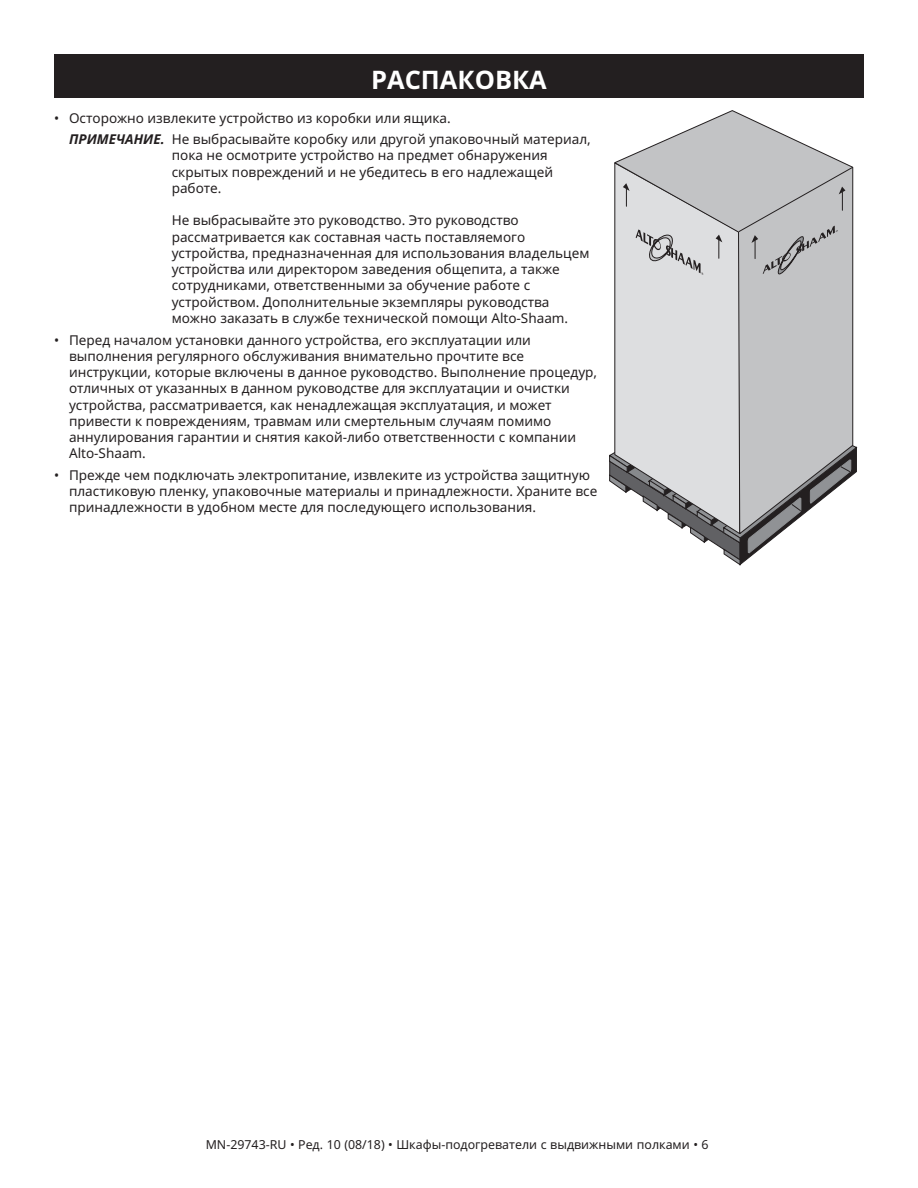
<style>
.page{position:relative;width:918px;height:1188px;background:#fff}
.page>*{position:absolute;margin:0;border:0;box-sizing:border-box;transform-origin:0 0}
.t1{font:700 25.5px "Noto Sans UI";color:#fff}
.t2{font:13.5px/16.2px "Noto Sans UI";color:#231f20}
.t3{font:12.3px "Noto Sans UI";color:#231f20}
.s1{font-weight:700;font-style:italic}
</style>
<div class="page">
<div style="left:54px;top:54px;width:810px;height:43px;background:#231f20"></div>
<svg style="left:609px;top:382px;width:248px;height:183px"></svg>
<svg style="left:614px;top:110px;width:239px;height:425px;background:#cbcbcd"></svg>
<svg style="left:716px;top:235px;width:6px;height:23px"></svg>
<svg style="left:623px;top:183px;width:7px;height:23px"></svg>
<svg style="left:636px;top:229px;width:67px;height:46px;background:#c4c4c6"></svg>
<svg style="left:738px;top:166px;width:116px;height:109px;background:#b9b9bb"></svg>
<h1 class="t1" style="left:371px;top:62px;width:177px">РАСПАКОВКА</h1>
<p class="t2" style="left:69px;top:107px;width:523px;line-height:21.6px;text-indent:-15px">• Осторожно извлеките устройство из коробки или ящика .<br><span class="s1">ПРИМЕЧАНИЕ.</span> Не выбрасывайте коробку или другой упаковочный материал,</p>
<p class="t2" style="left:172px;top:147px;width:383px">пока не осмотрите устройство на предмет обнаружения скрытых повреждений и не убедитесь в его надлежащей работе .</p>
<p class="t2" style="left:172px;top:212px;width:419px">Не выбрасывайте это руководство . Это руководство рассматривается как составная часть поставляемого устройства, предназначенная для использования владельцем устройства или директором заведения общепита, а также сотрудниками, ответственными за обучение работе с устройством . Дополнительные экземпляры руководства можно заказать в службе технической помощи Alto-Shaam .</p>
<p class="t2" style="left:69px;top:331px;width:530px;text-indent:-15px">• Перед началом установки данного устройства, его эксплуатации или выполнения регулярного обслуживания внимательно прочтите все инструкции, которые включены в данное руководство . Выполнение процедур, отличных от указанных в данном руководстве для эксплуатации и очистки устройства, рассматривается, как ненадлежащая эксплуатация, и может привести к повреждениям, травмам или смертельным случаям помимо аннулирования гарантии и снятия какой-либо ответственности с компании Alto-Shaam .</p>
<p class="t2" style="left:69px;top:467px;width:530px;text-indent:-15px">• Прежде чем подключать электропитание, извлеките из устройства защитную пластиковую пленку, упаковочные материалы и принадлежности . Храните все принадлежности в удобном месте для последующего использования .</p>
<p class="t3" style="left:206px;top:1136px;width:504px">MN-29743-RU • Ред. 10 (08/18) • Шкафы-подогреватели с выдвижными полками • 6</p>
</div>
